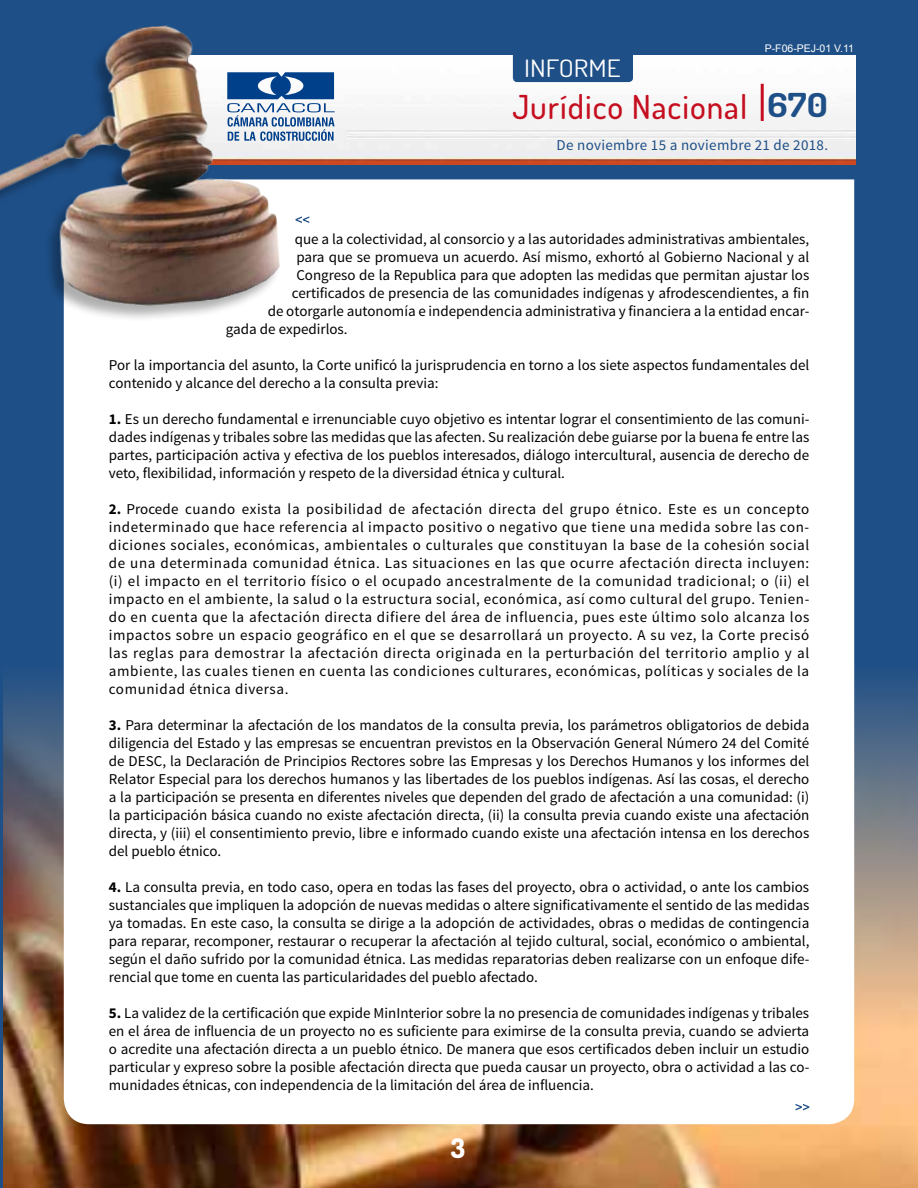
<style>
.page{position:relative;width:918px;height:1188px;background:#1e4f87}
.page>*{position:absolute;margin:0;border:0;box-sizing:border-box;transform-origin:0 0}
.t1{font:500 33px "Dosis";letter-spacing:.03em;color:#c50e1f}
.t2{font:800 27px "Dosis";color:#fff}
.t3{font:24px "Dosis";color:#fff;scale:1.14 1}
.t4{font:15px/18px "Source Sans Pro";color:#000;text-align:justify}
.t5{font:15px "Source Sans Pro";letter-spacing:.02em;color:#1e4f87}
.t6{font:10.5px "Arial";color:#fff}
.s1{font-weight:700;color:#1e4f87}
.s2{font-weight:700}
</style>
<div class="page">
<img style="left:4px;top:665px;width:914px;height:523px">
<div style="left:64px;top:179px;width:790px;height:945px;background:#fff"></div>
<img style="left:282px;top:55px;width:574px;height:109px">
<div style="left:513px;top:37px;width:120px;height:45px;background:#1e4f87;border-radius:4px"></div>
<hr style="left:761px;top:84px;width:3px;height:37px;background:#c50e1f">
<svg style="left:282px;top:72px;width:53px;height:69px;background:#7898be"></svg>
<div style="left:0;top:26px;width:280px;height:297px;background:#000;opacity:.32"></div>
<img style="left:0;top:25px;width:282px;height:291px">
<svg style="left:296px;top:216px;width:13px;height:7px"></svg>
<svg style="left:796px;top:1104px;width:13px;height:6px"></svg>
<h3 class="t3" style="left:524px;top:53px;width:86px">INFORME</h3>
<p class="t6" style="left:765px;top:42px;width:91px">P-F06-PEJ-01 V.11</p>
<h1 class="t1" style="left:512px;top:85px;width:317px">Jurídico Nacional <span class="s1">670</span></h1>
<p class="t5" style="left:557px;top:136px;width:273px">De noviembre 15 a noviembre 21 de 2018.</p>
<p class="t4" style="left:295px;top:231px;width:516px">que a la colectividad, al consorcio y a las autoridades administrativas ambientales,</p>
<p class="t4" style="left:296px;top:249px;width:514px">para que se promueva un acuerdo. Así mismo, exhortó al Gobierno Nacional y al</p>
<p class="t4" style="left:296px;top:267px;width:515px">Congreso de la Republica para que adopten las medidas que permitan ajustar los</p>
<p class="t4" style="left:292px;top:285px;width:519px">certificados de presencia de las comunidades indígenas y afrodescendientes, a fin</p>
<p class="t4" style="left:268px;top:303px;width:543px">de otorgarle autonomía e independencia administrativa y financiera a la entidad encar-</p>
<p class="t4" style="left:226px;top:321px;width:123px">gada de expedirlos.</p>
<p class="t4" style="left:109px;top:357px;width:702px">Por la importancia del asunto, la Corte unificó la jurisprudencia en torno a los siete aspectos fundamentales del contenido y alcance del derecho a la consulta previa:</p>
<p class="t4" style="left:109px;top:411px;width:702px"><span class="s2">1.</span> Es un derecho fundamental e irrenunciable cuyo objetivo es intentar lograr el consentimiento de las comuni&shy;dades indígenas y tribales sobre las medidas que las afecten. Su realización debe guiarse por la buena fe entre las partes, participación activa y efectiva de los pueblos interesados, diálogo intercultural, ausencia de derecho de veto, flexibilidad, información y respeto de la diversidad étnica y cultural.</p>
<p class="t4" style="left:109px;top:501px;width:702px"><span class="s2">2.</span> Procede cuando exista la posibilidad de afectación directa del grupo étnico. Este es un concepto indeterminado que hace referencia al impacto positivo o negativo que tiene una medida sobre las con&shy;diciones sociales, económicas, ambientales o culturales que constituyan la base de la cohesión social de una determinada comunidad étnica. Las situaciones en las que ocurre afectación directa incluyen: (i) el impacto en el territorio físico o el ocupado ancestralmente de la comunidad tradicional; o (ii) el impacto en el ambiente, la salud o la estructura social, económica, así como cultural del grupo. Tenien&shy;do en cuenta que la afectación directa difiere del área de influencia, pues este último solo alcanza los impactos sobre un espacio geográfico en el que se desarrollará un proyecto. A su vez, la Corte precisó las reglas para demostrar la afectación directa originada en la perturbación del territorio amplio y al ambiente, las cuales tienen en cuenta las condiciones culturares, económicas, políticas y sociales de la comunidad étnica diversa.</p>
<p class="t4" style="left:109px;top:717px;width:702px"><span class="s2">3.</span> Para determinar la afectación de los mandatos de la consulta previa, los parámetros obligatorios de debida diligencia del Estado y las empresas se encuentran previstos en la Observación General Número 24 del Comité de DESC, la Declaración de Principios Rectores sobre las Empresas y los Derechos Humanos y los informes del Relator Especial para los derechos humanos y las libertades de los pueblos indígenas. Así las cosas, el derecho a la participación se presenta en diferentes niveles que dependen del grado de afectación a una comunidad: (i) la participación básica cuando no existe afectación directa, (ii) la consulta previa cuando existe una afectación directa, y (iii) el consentimiento previo, libre e informado cuando existe una afectación intensa en los derechos del pueblo étnico.</p>
<p class="t4" style="left:109px;top:879px;width:702px"><span class="s2">4.</span> La consulta previa, en todo caso, opera en todas las fases del proyecto, obra o actividad, o ante los cambios sustanciales que impliquen la adopción de nuevas medidas o altere significativamente el sentido de las medidas ya tomadas. En este caso, la consulta se dirige a la adopción de actividades, obras o medidas de contingencia para reparar, recomponer, restaurar o recuperar la afectación al tejido cultural, social, económico o ambiental, según el daño sufrido por la comunidad étnica. Las medidas reparatorias deben realizarse con un enfoque dife&shy;rencial que tome en cuenta las particularidades del pueblo afectado.</p>
<p class="t4" style="left:109px;top:1005px;width:702px"><span class="s2">5.</span> La validez de la certificación que expide MinInterior sobre la no presencia de comunidades indígenas y tribales en el área de influencia de un proyecto no es suficiente para eximirse de la consulta previa, cuando se advierta o acredite una afectación directa a un pueblo étnico. De manera que esos certificados deben incluir un estudio particular y expreso sobre la posible afectación directa que pueda causar un proyecto, obra o actividad a las co&shy;munidades étnicas, con independencia de la limitación del área de influencia.</p>
<h2 class="t2" style="left:451px;top:1131px;width:16px">3</h2>
</div>
